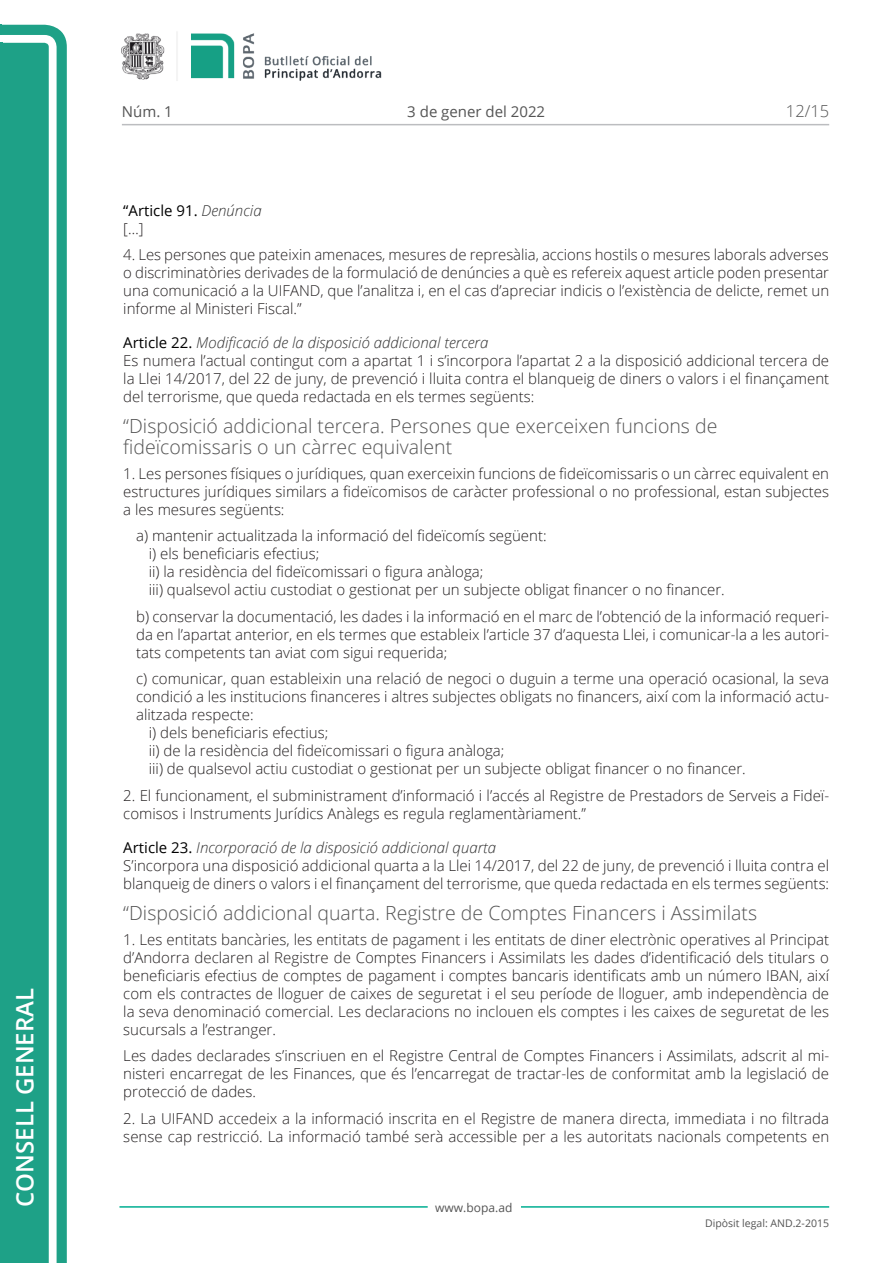
<style>
.page{position:relative;width:893px;height:1263px;background:#fff}
.page>*{position:absolute;margin:0;border:0;box-sizing:border-box;transform-origin:0 0}
.t1{font:600 24px "Open Sans";color:#fff}
.t2{font:300 19.5px/21px "Open Sans";color:#545454}
.t3{font:300 16.5px "Open Sans";color:#545454}
.t4{font:300 15px/18px "Open Sans";color:#231f20;text-align:justify}
.t5{font:15px/18px "Open Sans";color:#000}
.t6{font:15px "Open Sans";color:#545454}
.t7{font:12px "Open Sans";color:#545454}
.t8{font:10.5px "Open Sans";color:#545454}
.s1{font-weight:300;font-style:italic;color:#303030}
.s2{font-weight:300;color:#231f20}
.s3{font-weight:400;color:#000}
.s4{font-style:italic;color:#303030}
</style>
<div class="page">
<svg style="left:0;top:25px;width:67px;height:1238px;fill:#1ea187"></svg>
<div style="left:0;top:43px;width:49px;height:1220px;background:#1ea187"></div>
<img style="left:122px;top:32px;width:260px;height:49px">
<hr style="left:119px;top:1206px;width:309px;height:2px;background:#00ae91">
<hr style="left:521px;top:1206px;width:308px;height:2px;background:#00ae91">
<hr style="left:122px;top:124px;width:707px;height:1px;background:#bcbdc0">
<h1 class="t1" style="left:15px;top:1207px;width:220px;rotate:-90deg">Consell General</h1>
<p class="t6" style="left:122px;top:106px;width:52px">Núm. 1</p>
<p class="t6" style="left:407px;top:106px;width:139px">3 de gener del 2022</p>
<p class="t3" style="left:786px;top:105px;width:45px">12/15</p>
<p class="t5" style="left:123px;top:203px;width:140px">“Article 91. <span class="s1">Denúncia </span><span class="s2">[…]</span></p>
<p class="t4" style="left:123px;top:245px;width:707px">4. Les persones que pateixin amenaces, mesures de represàlia, accions hostils o mesures laborals adverses o discriminatòries derivades de la formulació de denúncies a què es refereix aquest article poden presentar una comunicació a la UIFAND, que l’analitza i, en el cas d’apreciar indicis o l’existència de delicte, remet un informe al Ministeri Fiscal.”</p>
<p class="t4" style="left:123px;top:333px;width:707px;text-align:left"><span class="s3">Article 22.</span> <span class="s4">Modificació de la disposició addicional tercera<br></span>Es numera l’actual contingut com a apartat 1 i s’incorpora l’apartat 2 a la disposició addicional tercera de la Llei 14/2017, del 22 de juny, de prevenció i lluita contra el blanqueig de diners o valors i el finançament del terrorisme, que queda redactada en els termes següents:</p>
<h2 class="t2" style="left:123px;top:415px;width:596px">“Disposició addicional tercera. Persones que exerceixen funcions de fideïcomissaris o un càrrec equivalent</h2>
<p class="t4" style="left:123px;top:464px;width:707px">1. Les persones físiques o jurídiques, quan exerceixin funcions de fideïcomissaris o un càrrec equivalent en estructures jurídiques similars a fideïcomisos de caràcter professional o no professional, estan subjectes a les mesures següents:</p>
<p class="t4" style="left:149px;top:527px;width:577px;text-align:left;text-indent:-13px">a) mantenir actualitzada la informació del fideïcomís següent:<br>i) els beneficiaris efectius;<br>ii) la residència del fideïcomissari o figura anàloga;<br>iii) qualsevol actiu custodiat o gestionat per un subjecte obligat financer o no financer.</p>
<p class="t4" style="left:136px;top:607px;width:695px">b) conservar la documentació, les dades i la informació en el marc de l’obtenció de la informació requeri&shy;da en l’apartat anterior, en els termes que estableix l’article 37 d’aquesta Llei, i comunicar-la a les autori&shy;tats competents tan aviat com sigui requerida;</p>
<p class="t4" style="left:136px;top:670px;width:695px">c) comunicar, quan estableixin una relació de negoci o duguin a terme una operació ocasional, la seva</p>
<p class="t4" style="left:136px;top:688px;width:695px">condició a les institucions financeres i altres subjectes obligats no financers, així com la informació actu-</p>
<p class="t4" style="left:136px;top:706px;width:119px">alitzada respecte:</p>
<p class="t4" style="left:149px;top:724px;width:181px">i) dels beneficiaris efectius;</p>
<p class="t4" style="left:149px;top:742px;width:357px">ii) de la residència del fideïcomissari o figura anàloga;</p>
<p class="t4" style="left:149px;top:760px;width:598px">iii) de qualsevol actiu custodiat o gestionat per un subjecte obligat financer o no financer.</p>
<p class="t4" style="left:123px;top:786px;width:707px">2. El funcionament, el subministrament d’informació i l’accés al Registre de Prestadors de Serveis a Fideï&shy;comisos i Instruments Jurídics Anàlegs es regula reglamentàriament.”</p>
<p class="t4" style="left:123px;top:838px;width:707px;text-align:left"><span class="s3">Article 23.</span> <span class="s4">Incorporació de la disposició addicional quarta<br></span>S’incorpora una disposició addicional quarta a la Llei 14/2017, del 22 de juny, de prevenció i lluita contra el blanqueig de diners o valors i el finançament del terrorisme, que queda redactada en els termes següents:</p>
<h2 class="t2" style="left:123px;top:902px;width:635px">“Disposició addicional quarta. Registre de Comptes Financers i Assimilats</h2>
<p class="t4" style="left:123px;top:930px;width:707px">1. Les entitats bancàries, les entitats de pagament i les entitats de diner electrònic operatives al Principat d’Andorra declaren al Registre de Comptes Financers i Assimilats les dades d’identificació dels titulars o beneficiaris efectius de comptes de pagament i comptes bancaris identificats amb un número IBAN, així com els contractes de lloguer de caixes de seguretat i el seu període de lloguer, amb independència de la seva denominació comercial. Les declaracions no inclouen els comptes i les caixes de seguretat de les sucursals a l’estranger.</p>
<p class="t4" style="left:123px;top:1046px;width:707px">Les dades declarades s’inscriuen en el Registre Central de Comptes Financers i Assimilats, adscrit al mi&shy;nisteri encarregat de les Finances, que és l’encarregat de tractar-les de conformitat amb la legislació de protecció de dades.</p>
<p class="t4" style="left:123px;top:1109px;width:707px">2. La UIFAND accedeix a la informació inscrita en el Registre de manera directa, immediata i no filtrada sense cap restricció. La informació també serà accessible per a les autoritats nacionals competents en</p>
<p class="t7" style="left:435px;top:1202px;width:79px">www.bopa.ad</p>
<p class="t8" style="left:705px;top:1219px;width:125px">Dipòsit legal: AND.2-2015</p>
</div>
